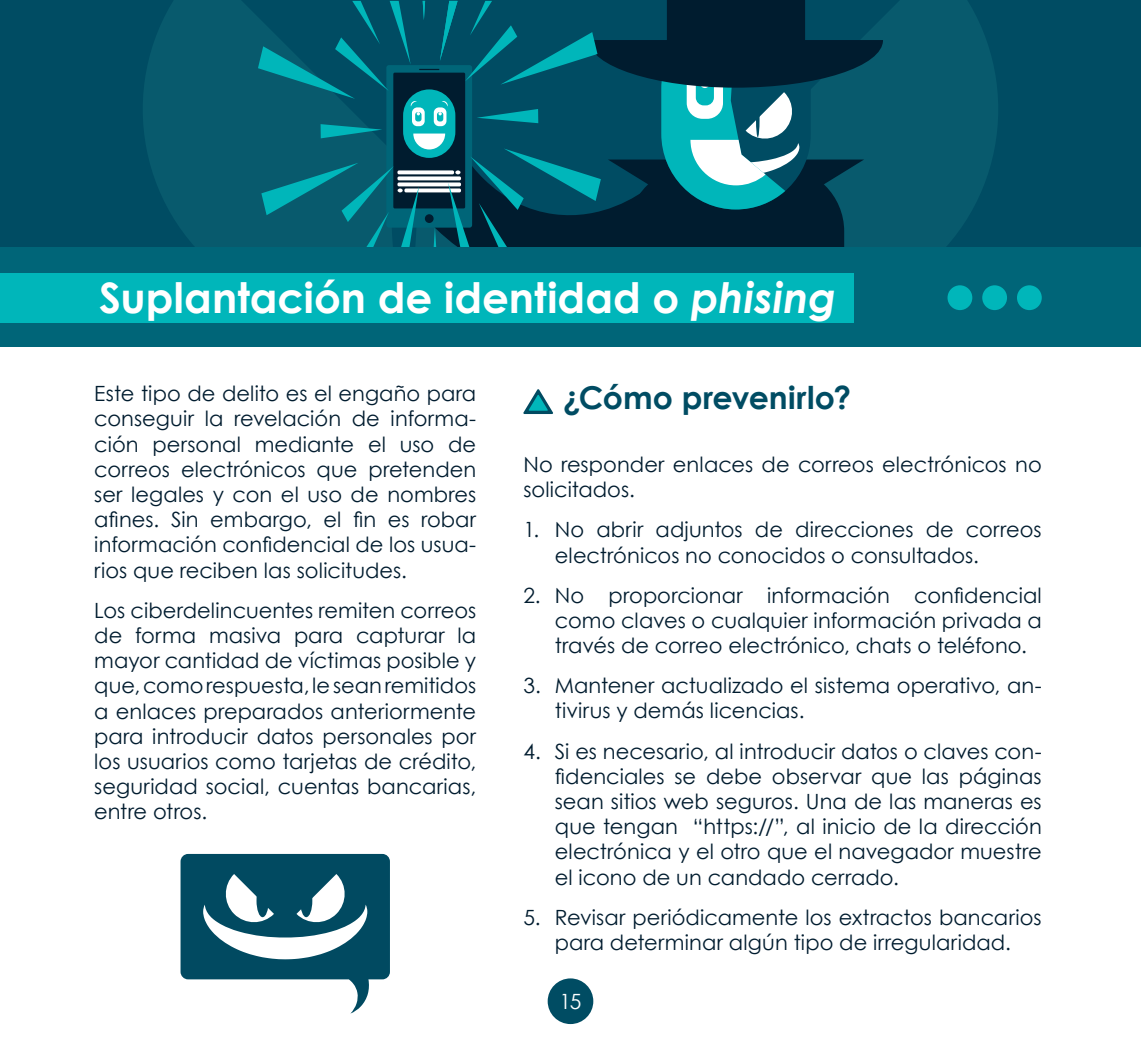
<style>
.page{position:relative;width:1141px;height:1042px;background:#fff}
.page>*{position:absolute;margin:0;border:0;box-sizing:border-box;transform-origin:0 0}
.titulo{font:700 42px "Century Gothic";color:#fff}
.subtitulo_2{font:700 31.5px "Century Gothic";color:#004c63}
.parrafo_estandar{font:21px/25.2px "Century Gothic";letter-spacing:.005em;color:#001c2f;text-align:justify}
.subtitulo{font:21px/25.2px "Century Gothic";color:#001c2f}
.t1{font:21px "Century Gothic";color:#fff}
.s1{font-style:italic}
</style>
<div class="page">
<div style="left:548px;top:978px;width:45px;height:46px;background:#004c63;border-radius:50%"></div>
<div style="left:0;top:0;width:1141px;height:247px;background:#004c63"></div>
<svg style="left:644px;top:0;width:374px;height:247px;fill:#085a6d"></svg>
<svg style="left:122px;top:0;width:375px;height:247px;fill:#085a6d"></svg>
<svg style="left:258px;top:1px;width:625px;height:246px"></svg>
<div style="left:0;top:247px;width:1141px;height:99px;background:#006578"></div>
<div style="left:0;top:273px;width:853px;height:49px;background:#00b6ba"></div>
<div style="left:1017px;top:285px;width:25px;height:25px;background:#00b6ba;border-radius:50%"></div>
<div style="left:982px;top:285px;width:25px;height:25px;background:#00b6ba;border-radius:50%"></div>
<div style="left:947px;top:285px;width:25px;height:25px;background:#00b6ba;border-radius:50%"></div>
<svg style="left:181px;top:854px;width:209px;height:159px"></svg>
<svg style="left:523px;top:389px;width:30px;height:25px"></svg>
<p class="titulo" style="left:99px;top:265px;width:738px">Suplantación de identidad o <span class="s1">phising</span></p>
<p class="parrafo_estandar" style="left:94px;top:381px;width:383px">Este tipo de delito es el engaño para conseguir la revelación de informa&shy;ción personal mediante el uso de correos electrónicos que pretenden ser legales y con el uso de nombres afines. Sin embargo, el fin es robar información confidencial de los usua&shy;rios que reciben las solicitudes.</p>
<p class="parrafo_estandar" style="left:94px;top:597px;width:383px">Los ciberdelincuentes remiten correos de forma masiva para capturar la mayor cantidad de víctimas posible y que, como respuesta, le sean remitidos a enlaces preparados anteriormente para introducir datos personales por los usuarios como tarjetas de crédito, seguridad social, cuentas bancarias, entre otros.</p>
<p class="subtitulo_2" style="left:563px;top:374px;width:289px">¿Cómo prevenirlo?</p>
<p class="subtitulo" style="left:523px;top:451px;width:520px">No responder enlaces de correos electrónicos no solicitados.</p>
<p class="parrafo_estandar" style="left:555px;top:517px;width:488px;text-indent:-32px">1. No abrir adjuntos de direcciones de correos electrónicos no conocidos o consultados.</p>
<p class="parrafo_estandar" style="left:555px;top:582px;width:488px;text-indent:-32px">2. No proporcionar información confidencial como claves o cualquier información privada a través de correo electrónico, chats o teléfono.</p>
<p class="parrafo_estandar" style="left:555px;top:673px;width:488px;text-indent:-32px">3. Mantener actualizado el sistema operativo, an&shy;tivirus y demás licencias.</p>
<p class="parrafo_estandar" style="left:555px;top:738px;width:488px;text-indent:-32px">4. Si es necesario, al introducir datos o claves con&shy;fidenciales se debe observar que las páginas sean sitios web seguros. Una de las maneras es que tengan “https://”, al inicio de la dirección electrónica y el otro que el navegador muestre el icono de un candado cerrado.</p>
<p class="parrafo_estandar" style="left:523px;top:904px;width:520px;text-align:center">5. Revisar periódicamente los extractos bancarios para determinar algún tipo de irregularidad.</p>
<p class="t1" style="left:560px;top:987px;width:23px">15</p>
</div>
